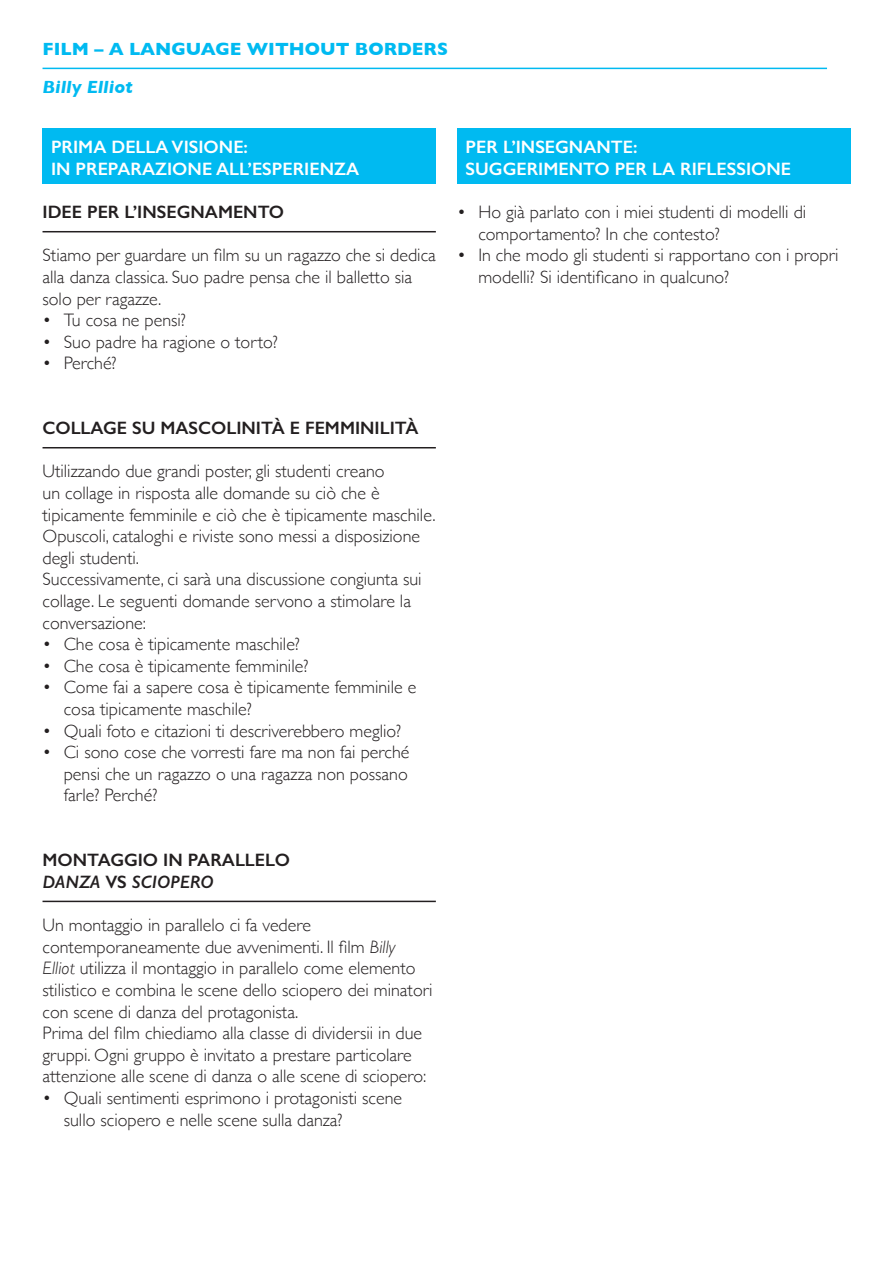
<style>
.page{position:relative;width:893px;height:1263px;background:#fff}
.page>*{position:absolute;margin:0;border:0;box-sizing:border-box;transform-origin:0 0}
.t1{font:300 18px/21.6px "Gill Sans";color:#231f20}
.t2{font:600 18px/21.6px "Gill Sans";color:#fff}
.t3{font:600 18px/21.6px "Gill Sans";color:#231f20}
.t4{font:700 18px "Gill Sans";color:#00baf1}
.t5{font:italic 700 18px "Gill Sans";color:#00baf1}
.s1{font-style:italic}
</style>
<div class="page">
<div style="left:43px;top:129px;width:393px;height:55px;background:#00baf1"></div>
<div style="left:457px;top:129px;width:393px;height:55px;background:#00baf1"></div>
<hr style="left:43px;top:68px;width:784px;height:1px;background:#00baf1">
<hr style="left:43px;top:231px;width:393px;height:1px;background:#231f20">
<hr style="left:43px;top:447px;width:393px;height:1px;background:#231f20">
<hr style="left:43px;top:901px;width:393px;height:1px;background:#231f20">
<p class="t4" style="left:43px;top:35px;width:407px">FILM – A LANGUAGE WITHOUT BORDERS</p>
<p class="t5" style="left:43px;top:77px;width:92px">Billy Elliot</p>
<p class="t2" style="left:51px;top:136px;width:310px">PRIMA DELLA VISIONE:<br>IN PREPARAZIONE ALL’ESPERIENZA</p>
<p class="t3" style="left:43px;top:201px;width:243px">IDEE PER L’INSEGNAMENTO</p>
<p class="t1" style="left:43px;top:244px;width:395px">Stiamo per guardare un film su un ragazzo che si dedica alla danza classica. Suo padre pensa che il balletto sia solo per ragazze.</p>
<p class="t1" style="left:43px;top:309px;width:145px">• Tu cosa ne pensi?</p>
<p class="t1" style="left:43px;top:330px;width:237px">• Suo padre ha ragione o torto?</p>
<p class="t1" style="left:43px;top:352px;width:76px">• Perché?</p>
<p class="t2" style="left:466px;top:136px;width:327px">PER L’INSEGNANTE:<br>SUGGERIMENTO PER LA RIFLESSIONE</p>
<p class="t1" style="left:478px;top:201px;width:329px;text-indent:-21px">• Ho già parlato con i miei studenti di modelli di comportamento? In che contesto?</p>
<p class="t1" style="left:478px;top:244px;width:362px;text-indent:-21px">• In che modo gli studenti si rapportano con i propri modelli? Si identificano in qualcuno?</p>
<p class="t3" style="left:43px;top:417px;width:378px">COLLAGE SU MASCOLINITÀ E FEMMINILITÀ</p>
<p class="t1" style="left:43px;top:460px;width:395px">Utilizzando due grandi poster, gli studenti creano<br>un collage in risposta alle domande su ciò che è tipicamente femminile e ciò che è tipicamente maschile.<br>Opuscoli, cataloghi e riviste sono messi a disposizione degli studenti.</p>
<p class="t1" style="left:43px;top:568px;width:381px">Successivamente, ci sarà una discussione congiunta sui collage. Le seguenti domande servono a stimolare la conversazione:</p>
<p class="t1" style="left:43px;top:633px;width:259px">• Che cosa è tipicamente maschile?</p>
<p class="t1" style="left:43px;top:654px;width:267px">• Che cosa è tipicamente femminile?</p>
<p class="t1" style="left:64px;top:676px;width:354px;text-indent:-21px">• Come fai a sapere cosa è tipicamente femminile e cosa tipicamente maschile?</p>
<p class="t1" style="left:43px;top:719px;width:360px">• Quali foto e citazioni ti descriverebbero meglio?</p>
<p class="t1" style="left:64px;top:741px;width:347px;text-align:justify;text-indent:-21px">• Ci sono cose che vorresti fare ma non fai perché pensi che un ragazzo o una ragazza non possano farle? Perché?</p>
<p class="t3" style="left:43px;top:849px;width:249px">MONTAGGIO IN PARALLELO<br><span class="s1">DANZA</span> VS <span class="s1">SCIOPERO</span></p>
<p class="t1" style="left:43px;top:913px;width:392px">Un montaggio in parallelo ci fa vedere contemporaneamente due avvenimenti. Il film <span class="s1">Billy<br>Elliot</span> utilizza il montaggio in parallelo come elemento stilistico e combina le scene dello sciopero dei minatori con scene di danza del protagonista.</p>
<p class="t1" style="left:43px;top:1021px;width:385px">Prima del film chiediamo alla classe di dividersii in due gruppi. Ogni gruppo è invitato a prestare particolare attenzione alle scene di danza o alle scene di sciopero:</p>
<p class="t1" style="left:64px;top:1086px;width:340px;text-indent:-21px">• Quali sentimenti esprimono i protagonisti scene sullo sciopero e nelle scene sulla danza?</p>
</div>
